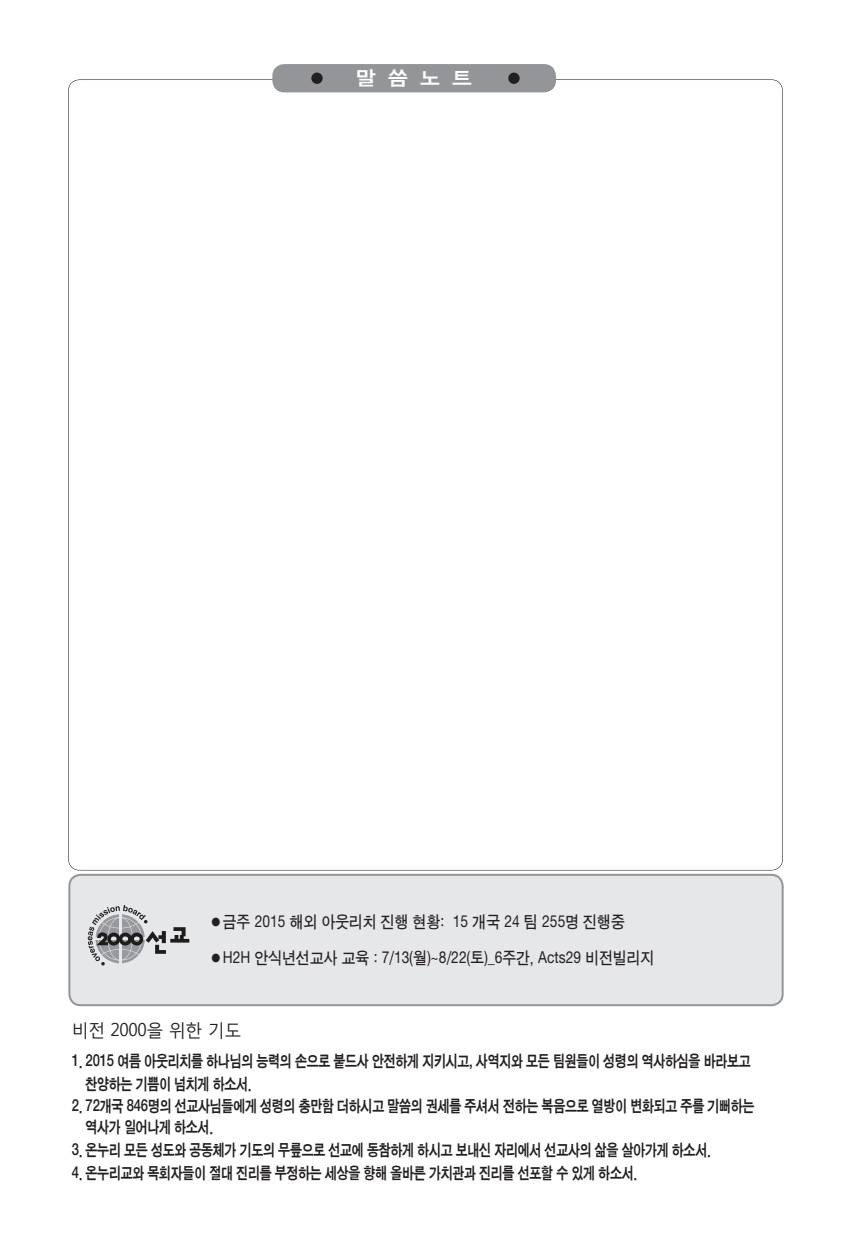
<style>
.page{position:relative;width:851px;height:1248px;background:#fff}
.page>*{position:absolute;margin:0;border:0;box-sizing:border-box;transform-origin:0 0}
.t1{font:19.8px "Sand Kg";color:#fff;scale:1.11 1}
.t2{font:18px "Malgun Gothic";letter-spacing:-.025em;color:#231f20;scale:.95 1}
.t3{font:17px "Sand Tg";color:#231f20;scale:.9 1}
.t4{font:16.6px/22.8px "Sand Kg";letter-spacing:-.02em;color:#231f20;scale:.8 1}
</style>
<div class="page">
<div style="left:272px;top:64px;width:284px;height:28px;background:#939598;border-radius:12px"></div>
<div style="left:311px;top:73px;width:11px;height:11px;background:#231f20;border-radius:50%"></div>
<div style="left:508px;top:73px;width:11px;height:11px;background:#231f20;border-radius:50%"></div>
<div style="left:69px;top:874px;width:713px;height:131px;background:#e6e7e9;border-radius:11px"></div>
<div style="left:68px;top:873px;width:715px;height:133px;border:2px solid #939598;border-radius:11px"></div>
<svg style="left:88px;top:905px;width:101px;height:60px"></svg>
<p class="t1" style="left:356px;top:68px;width:106px">말씀노트</p>
<p class="t3" style="left:209px;top:913px;width:463px">●금주 2015 해외 아웃리치 진행 현황: 15 개국 24 팀 255명 진행중</p>
<p class="t3" style="left:209px;top:949px;width:496px">●H2H 안식년선교사 교육 : 7/13(월)~8/22(토)_6주간, Acts29 비전빌리지</p>
<p class="t2" style="left:72px;top:1018px;width:180px">비전 2000을 위한 기도</p>
<p class="t4" style="left:85px;top:1049px;width:833px;text-indent:-14px">1. 2015 여름 아웃리치를 하나님의 능력의 손으로 붙드사 안전하게 지키시고, 사역지와 모든 팀원들이 성령의 역사하심을 바라보고 찬양하는 기쁨이 넘치게 하소서.</p>
<p class="t4" style="left:85px;top:1096px;width:837px;line-height:20.8px;text-indent:-14px">2. 72개국 846명의 선교사님들에게 성령의 충만함 더하시고 말씀의 권세를 주셔서 전하는 복음으로 열방이 변화되고 주를 기뻐하는 역사가 일어나게 하소서.</p>
<p class="t4" style="left:72px;top:1138px;width:800px">3. 온누리 모든 성도와 공동체가 기도의 무릎으로 선교에 동참하게 하시고 보내신 자리에서 선교사의 삶을 살아가게 하소서.</p>
<p class="t4" style="left:72px;top:1161px;width:708px">4. 온누리교와 목회자들이 절대 진리를 부정하는 세상을 향해 올바른 가치관과 진리를 선포할 수 있게 하소서.</p>
</div>
